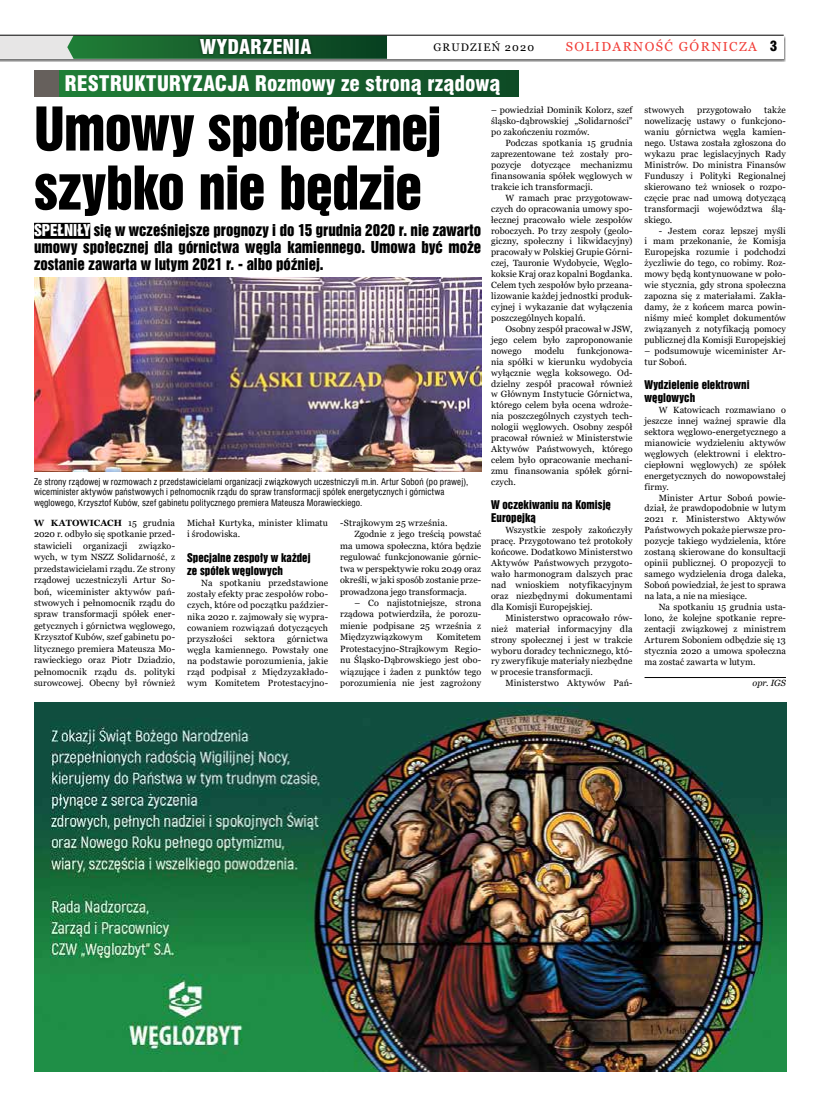
<style>
.page{position:relative;width:820px;height:1106px;background:#fff}
.page>*{position:absolute;margin:0;border:0;box-sizing:border-box;transform-origin:0 0}
.t1{font:55px/59px "Swis 921 EU";letter-spacing:-.01em;color:#000}
.t2{font:21px "Swis 721 Blk Cn EU";color:#fff}
.t3{font:20px "Swis 721 Blk Cn EU";letter-spacing:.01em;color:#fff}
.t4{font:15px/17px "Swis 921 EU";letter-spacing:.005em;color:#000;text-align:justify}
.t5{font:13px "Georgia";letter-spacing:.11em;color:#f13d37}
.t6{font:11px/13.3px "Swis 921 EU";letter-spacing:.005em;color:#000}
.t7{font:11px "Georgia";letter-spacing:.1em;color:#000}
.t8{font:9px/10.9px "Georgia";letter-spacing:.01em;color:#000;text-align:justify}
.t9{font:9px/10.8px "Swis 721 Cn EU";letter-spacing:.015em;color:#000}
.t10{font:italic 9px "Georgia";color:#000}
.s1{font-family:"Swis 721 Blk Cn EU";font-size:14px;color:#000}
.s2{color:#fff}
.s3{font-weight:700}
</style>
<div class="page">
<div style="left:0;top:35px;width:785px;height:27px;background:#000;opacity:.55"></div>
<div style="left:0;top:35px;width:783px;height:24px;background:#fff"></div>
<svg style="left:0;top:36px;width:387px;height:23px;background:#4c835c"></svg>
<hr style="left:0;top:35px;width:783px;height:1px;background:#000">
<div style="left:197px;top:36px;width:117px;height:21px;background:#000;opacity:.55"></div>
<div style="left:34px;top:70px;width:26px;height:27px;background:#66605c"></div>
<div style="left:60px;top:70px;width:458px;height:27px;background:linear-gradient(to right,#217e37,#0f4925)"></div>
<hr style="left:644px;top:677px;width:141px;height:1px;background:#000">
<img style="left:34px;top:278px;width:447px;height:193px">
<div style="left:34px;top:223px;width:56px;height:16px;background:#000"></div>
<img style="left:35px;top:702px;width:751px;height:369px">
<h3 class="t3" style="left:200px;top:34px;width:113px">WYDARZENIA</h3>
<p class="t7" style="left:433px;top:40px;width:102px">GRUDZIEŃ 2020</p>
<h3 class="t5" style="left:565px;top:38px;width:213px">SO<sup>4</sup>LIDARNOŚĆ GÓRNICZA <span class="s1">3</span></h3>
<h2 class="t2" style="left:64px;top:70px;width:437px">RESTRUKTURYZACJA Rozmowy ze stroną rządową</h2>
<h1 class="t1" style="left:34px;top:99px;width:408px">Umowy społecznej szybko nie będzie</h1>
<p class="t8" style="left:491px;top:105px;width:143px">– powiedział Dominik Kolorz, szef śląsko-dąbrowskiej „Solidarności” po zakończeniu rozmów.</p>
<p class="t8" style="left:644px;top:105px;width:143px;text-indent:120px">także nowelizację ustawy o funkcjono&shy;waniu górnictwa węgla kamien&shy;nego. Ustawa została zgłoszona do wykazu prac legislacyjnych Rady Ministrów. Do ministra Finansów Funduszy i Polityki Regionalnej skierowano też wniosek o rozpo&shy;częcie prac nad umową dotyczącą transformacji województwa ślą&shy;skiego.</p>
<p class="t8" style="left:644px;top:225px;width:143px;text-indent:14px">- Jestem coraz lepszej myśli i mam przekonanie, że Komisja Europejska rozumie i podchodzi życzliwie do tego, co robimy. Roz&shy;mowy będą kontynuowane w poło&shy;wie stycznia, gdy strona społeczna zapozna się z materiałami. Zakła&shy;damy, że z końcem marca powin&shy;niśmy mieć komplet dokumentów związanych z notyfikacją pomocy publicznej dla Komisji Europejskiej</p>
<p class="t8" style="left:644px;top:345px;width:143px">– podsumowuje wiceminister Ar&shy;tur Soboń.</p>
<p class="t6" style="left:644px;top:378px;width:106px">Wydzielenie elektrowni węglowych</p>
<p class="t8" style="left:644px;top:405px;width:143px;text-indent:14px">W Katowicach rozmawiano o jeszcze innej ważnej sprawie dla sektora węglowo-energetycznego a mianowicie wydzieleniu aktywów węglowych (elektrowni i elektro&shy;ciepłowni węglowych) ze spółek energetycznych do nowopowstałej firmy.</p>
<p class="t8" style="left:644px;top:492px;width:143px;text-indent:14px">Minister Artur Soboń powie&shy;dział, że prawdopodobnie w lutym 2021 r. Ministerstwo Aktywów Państwowych pokaże pierwsze pro&shy;pozycje takiego wydzielenia, które zostaną skierowane do konsultacji opinii publicznej. O propozycji to samego wydzielenia droga daleka, Soboń powiedział, że jest to sprawa na lata, a nie na miesiące.</p>
<p class="t8" style="left:644px;top:601px;width:143px;text-indent:14px">Na spotkaniu 15 grudnia usta&shy;lono, że kolejne spotkanie repre&shy;zentacji związkowej z ministrem Arturem Soboniem odbędzie się 13 stycznia 2020 a umowa społeczna ma zostać zawarta w lutym.</p>
<p class="t10" style="left:752px;top:677px;width:35px">opr. IGS</p>
<p class="t8" style="left:644px;top:105px;width:41px">stwowych</p>
<p class="t8" style="left:697px;top:105px;width:56px">przygotowało</p>
<p class="t8" style="left:491px;top:138px;width:143px;text-indent:14px">Podczas spotkania 15 grudnia zaprezentowane też zostały pro&shy;pozycje dotyczące mechanizmu finansowania spółek węglowych w trakcie ich transformacji.</p>
<p class="t8" style="left:491px;top:192px;width:143px;text-indent:14px">W ramach prac przygotowaw&shy;czych do opracowania umowy spo&shy;łecznej pracowało wiele zespołów roboczych. Po trzy zespoły (geolo&shy;giczny, społeczny i likwidacyjny) pracowały w Polskiej Grupie Górni&shy;czej, Tauronie Wydobycie, Węglo&shy;koksie Kraj oraz kopalni Bogdanka.<br>Celem tych zespołów było przeana&shy;lizowanie każdej jednostki produk&shy;cyjnej i wykazanie dat wyłączenia poszczególnych kopalń.</p>
<p class="t8" style="left:491px;top:323px;width:143px;text-indent:14px">Osobny zespół pracował w JSW, jego celem było zaproponowanie nowego</p>
<h3 class="t4" style="left:34px;top:222px;width:448px"><span class="s2">SPEŁNIŁY</span> się w wcześniejsze prognozy i do 15 grudnia 2020 r. nie zawarto umowy społecznej dla górnictwa węgla kamiennego. Umowa być może zostanie zawarta w lutym 2021 r. - albo później.</h3>
<p class="t8" style="left:491px;top:345px;width:143px;text-indent:86px">funkcjonowa&shy;nia spółki w kierunku wydobycia wyłącznie węgla koksowego. Od&shy;dzielny zespół pracował również w Głównym Instytucie Górnictwa, którego celem była ocena wdroże&shy;nia poszczególnych czystych tech&shy;nologii węglowych. Osobny zespół pracował również w Ministerstwie Aktywów Państwowych, którego celem było opracowanie mechani&shy;zmu finansowania spółek górni&shy;czych.</p>
<p class="t6" style="left:491px;top:498px;width:121px">W oczekiwaniu na Komisję<br>Europejką</p>
<p class="t8" style="left:491px;top:525px;width:143px;text-indent:14px">Wszystkie zespoły zakończyły pracę. Przygotowano też protokoły końcowe. Dodatkowo Ministerstwo Aktywów Państwowych przygoto&shy;wało harmonogram dalszych prac nad wnioskiem notyfikacyjnym oraz niezbędnymi dokumentami dla Komisji Europejskiej.</p>
<p class="t8" style="left:491px;top:612px;width:143px;text-indent:14px">Ministerstwo opracowało rów&shy;nież materiał informacyjny dla strony społecznej i jest w trakcie wyboru doradcy technicznego, któ&shy;ry zweryfikuje materiały niezbędne w procesie transformacji.</p>
<p class="t8" style="left:505px;top:678px;width:129px">Ministerstwo Aktywów Pań-</p>
<p class="t8" style="left:534px;top:345px;width:32px">modelu</p>
<p class="t9" style="left:34px;top:476px;width:435px">Ze strony rządowej w rozmowach z przedstawicielami organizacji związkowych uczestniczyli m.in. Artur Soboń (po prawej), wiceminister aktywów państwowych i pełnomocnik rządu do spraw transformacji spółek energetycznych i górnictwa węglowego, Krzysztof Kubów, szef gabinetu politycznego premiera Mateusza Morawieckiego.</p>
<p class="t8" style="left:34px;top:517px;width:142px;line-height:11.5px"><span class="s3">W KATOWICACH</span> 15 grudnia 2020 r. odbyło się spotkanie przed&shy;stawicieli organizacji związko&shy;wych, w tym NSZZ Solidarność, z przedstawicielami rządu. Ze strony rządowej uczestniczyli Artur So&shy;boń, wiceminister aktywów pań&shy;stwowych i pełnomocnik rządu do spraw transformacji spółek ener&shy;getycznych i górnictwa węglowego, Krzysztof Kubów, szef gabinetu po&shy;litycznego premiera Mateusza Mo&shy;rawieckiego oraz Piotr Dziadzio, pełnomocnik rządu ds. polityki surowcowej. Obecny był również</p>
<p class="t8" style="left:187px;top:517px;width:142px">Michał Kurtyka, minister klimatu i środowiska.</p>
<p class="t8" style="left:340px;top:517px;width:109px">-Strajkowym 25 września.</p>
<p class="t8" style="left:354px;top:529px;width:128px">Zgodnie z jego treścią powstać</p>
<p class="t8" style="left:340px;top:540px;width:142px">ma umowa społeczna, która będzie</p>
<p class="t8" style="left:340px;top:552px;width:142px">regulować funkcjonowanie górnic-</p>
<p class="t8" style="left:340px;top:563px;width:142px">twa w perspektywie roku 2049 oraz</p>
<p class="t8" style="left:340px;top:574px;width:142px">określi, w jaki sposób zostanie prze-</p>
<p class="t8" style="left:340px;top:586px;width:128px">prowadzona jego transformacja.</p>
<p class="t8" style="left:340px;top:597px;width:142px;line-height:11.5px;text-indent:14px">– Co najistotniejsze, strona rządowa potwierdziła, że porozu&shy;mienie podpisane 25 września z Międzyzwiązkowym</p>
<p class="t6" style="left:187px;top:550px;width:125px">Specjalne zespoły w każdej ze spółek węglowych</p>
<p class="t8" style="left:187px;top:577px;width:142px;text-indent:14px">Na spotkaniu przedstawione zostały efekty prac zespołów robo&shy;czych, które od początku paździer&shy;nika 2020 r. zajmowały się wypra&shy;cowaniem rozwiązań dotyczących przyszłości</p>
<p class="t8" style="left:340px;top:631px;width:142px;line-height:11.5px;text-indent:96px">Komitetem Protestacyjno-Strajkowym Regio&shy;nu Śląsko-Dąbrowskiego jest obo&shy;wiązujące i żaden z punktów tego porozumienia nie jest zagrożony</p>
<p class="t8" style="left:244px;top:633px;width:32px">sektora</p>
<p class="t8" style="left:187px;top:633px;width:142px;text-indent:100px">górnictwa węgla kamiennego. Powstały one na podstawie porozumienia, jakie rząd podpisał z Międzyzakłado&shy;wym Komitetem Protestacyjno-</p>
</div>
